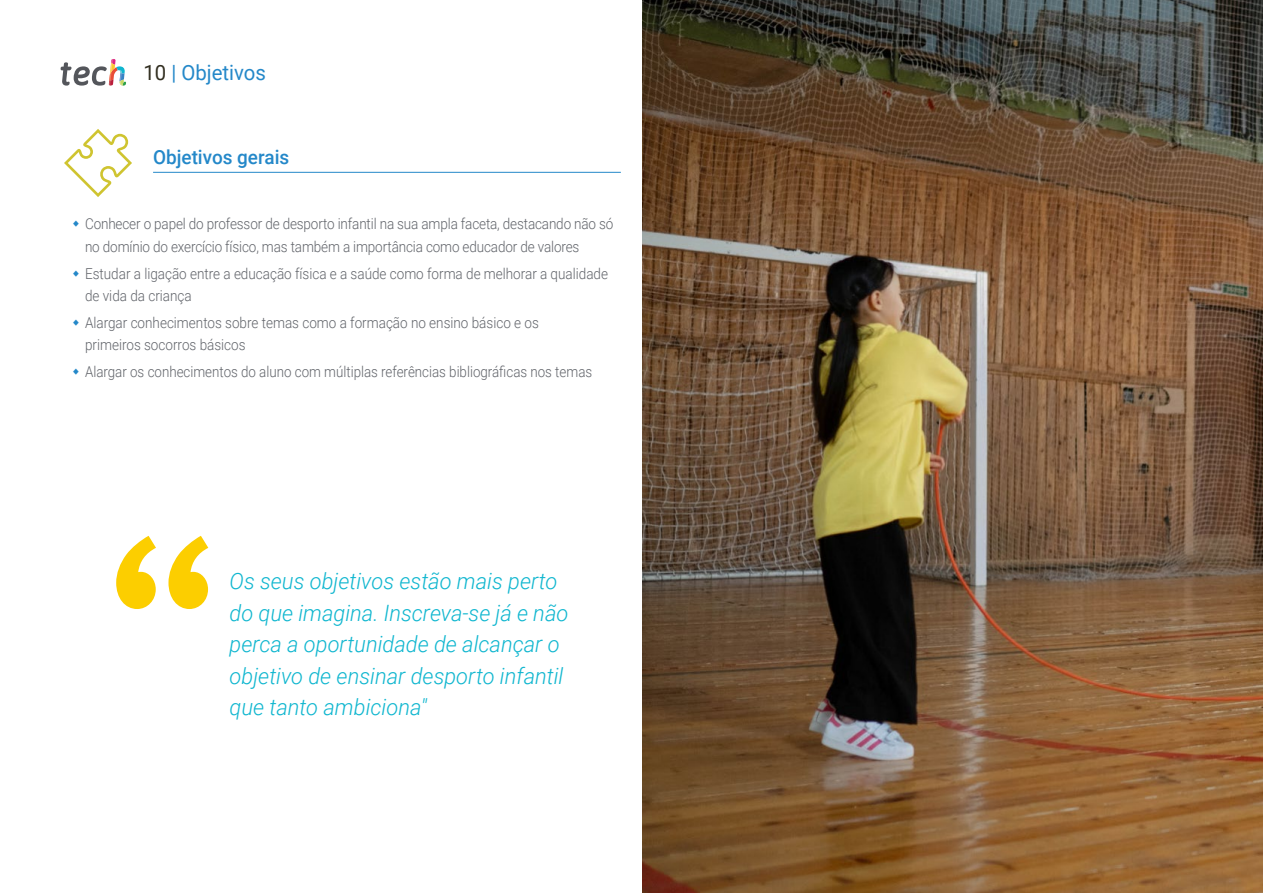
<style>
.page{position:relative;width:1263px;height:893px;background:#fff}
.page>*{position:absolute;margin:0;border:0;box-sizing:border-box;transform-origin:0 0}
.t1{font:italic 300 22.5px/31.5px "Roboto";color:#0fb6cf}
.t2{font:21px "Roboto";color:#2488c9}
.t3{font:500 19.5px "Roboto";color:#2488c9}
.t4{font:300 15px/22.5px "Roboto";color:#61646a;scale:.9 1}
.t5{font:300 15px "Roboto";color:#61646a;scale:.89 1}
.s1{color:#312e20}
</style>
<div class="page">
<img style="left:642px;top:0;width:621px;height:893px">
<hr style="left:153px;top:172px;width:468px;height:1px;background:#2488c9">
<svg style="left:64px;top:129px;width:68px;height:68px"></svg>
<svg style="left:61px;top:59px;width:65px;height:27px"></svg>
<svg style="left:116px;top:536px;width:92px;height:73px"></svg>
<h2 class="t2" style="left:144px;top:57px;width:124px"><span class="s1">10</span> | Objetivos</h2>
<h3 class="t3" style="left:153px;top:143px;width:138px">Objetivos gerais</h3>
<p class="t4" style="left:85px;top:212px;width:589px">Conhecer o papel do professor de desporto infantil na sua ampla faceta, destacando não só no domínio do exercício físico, mas também a importância como educador de valores</p>
<p class="t4" style="left:85px;top:261px;width:583px">Estudar a ligação entre a educação física e a saúde como forma de melhorar a qualidade de vida da criança</p>
<p class="t4" style="left:85px;top:311px;width:506px">Alargar conhecimentos sobre temas como a formação no ensino básico e os primeiros socorros básicos</p>
<p class="t5" style="left:85px;top:361px;width:571px">Alargar os conhecimentos do aluno com múltiplas referências bibliográficas nos temas</p>
<h1 class="t1" style="left:230px;top:565px;width:340px">Os seus objetivos estão mais perto do que imagina. Inscreva-se já e não perca a oportunidade de alcançar o objetivo de ensinar desporto infantil que tanto ambiciona"</h1>
</div>
